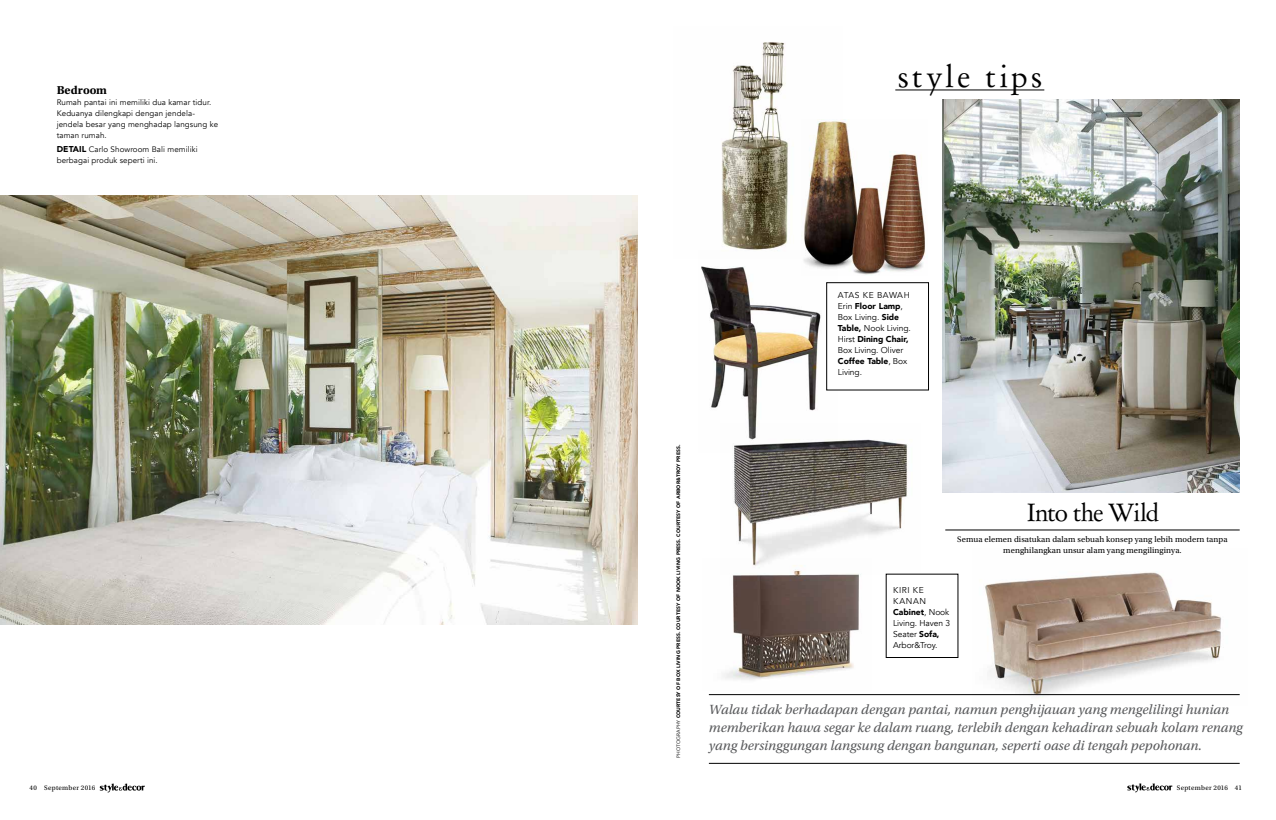
<style>
.page{position:relative;width:1276px;height:820px;background:#fff}
.page>*{position:absolute;margin:0;border:0;box-sizing:border-box;transform-origin:0 0}
.t1{font:30px "Day Roman";letter-spacing:.085em;color:#000}
.t2{font:24px "Day Roman";color:#000}
.t3{font:italic 14px/18px "Utopia Std";color:#58595b}
.t4{font:700 12px "Utopia Std";color:#000}
.t5{font:8.5px/11px "Avenir";letter-spacing:-.01em;color:#000}
.t6{font:8.5px/11px "Utopia Std";letter-spacing:.01em;color:#000;text-align:center}
.t7{font:8px/11px "Avenir";letter-spacing:.01em;color:#000}
.t8{font:7px "Utopia Std";letter-spacing:.04em;color:#000}
.t9{font:900 5px "Avenir";letter-spacing:.015em;color:#000}
.s1{font-weight:900;font-size:8.5px}
.s2{font-weight:400}
.s3{font-weight:900}
</style>
<div class="page">
<svg style="left:100px;top:783px;width:45px;height:9px"></svg>
<svg style="left:1127px;top:783px;width:45px;height:9px"></svg>
<img style="left:733px;top:439px;width:175px;height:119px">
<img style="left:701px;top:266px;width:136px;height:186px">
<img style="left:0;top:195px;width:638px;height:429px">
<hr style="left:709px;top:694px;width:530px;height:1px;background:#000">
<hr style="left:709px;top:762px;width:530px;height:1px;background:#000">
<img style="left:943px;top:99px;width:296px;height:393px">
<hr style="left:945px;top:529px;width:294px;height:1px;background:#000">
<div style="left:826px;top:282px;width:102px;height:108px;background:#fff"></div>
<div style="left:826px;top:282px;width:102px;height:108px;border:1px solid #000"></div>
<img style="left:721px;top:42px;width:68px;height:208px">
<hr style="left:895px;top:90px;width:149px;height:1px;background:#000">
<img style="left:972px;top:572px;width:268px;height:126px">
<img style="left:801px;top:119px;width:124px;height:156px">
<img style="left:723px;top:558px;width:138px;height:122px">
<p class="t4" style="left:57px;top:83px;width:52px">Bedroom</p>
<p class="t7" style="left:57px;top:97px;width:163px">Rumah pantai ini memiliki dua kamar tidur.<br>Keduanya dilengkapi dengan jendela&shy;jendela besar yang menghadap langsung ke taman rumah.</p>
<p class="t7" style="left:57px;top:144px;width:142px"><span class="s1">DETAIL</span> Carlo Showroom Bali memiliki berbagai produk seperti ini.</p>
<h1 class="t1" style="left:897px;top:57px;width:146px">style tips</h1>
<p class="t9" style="left:674px;top:757px;width:315px;rotate:-90deg"><span class="s2">ph otography</span> Courtesy of box living press. courtesy of nook living press. courtesy of arbor&amp;troy press.</p>
<p class="t5" style="left:838px;top:289px;width:74px">ATAS KE BAWAH<br>Erin <span class="s3">Floor Lamp</span>,<br>Box Living. <span class="s3">Side<br>Table,</span> Nook Living.<br>Hirst <span class="s3">Dining Chair,<br></span>Box Living. Oliver<br><span class="s3">Coffee Table</span>, Box<br>Living.</p>
<h2 class="t2" style="left:1026px;top:496px;width:134px">Into the Wild</h2>
<p class="t6" style="left:957px;top:533px;width:272px">Semua elemen disatukan dalam sebuah konsep yang lebih modern tanpa menghilangkan unsur alam yang mengilinginya.</p>
<p class="t5" style="left:893px;top:584px;width:59px">KIRI KE<br>KANAN<br><span class="s3">Cabinet</span>, Nook<br>Living. Haven 3<br>Seater <span class="s3">Sofa,<br></span>Arbor&amp;Troy.</p>
<p class="t3" style="left:709px;top:700px;width:535px">Walau tidak berhadapan dengan pantai, namun penghijauan yang mengelilingi hunian memberikan hawa segar ke dalam ruang, terlebih dengan kehadiran sebuah kolam renang yang bersinggungan langsung dengan bangunan, seperti oase di tengah pepohonan.</p>
<p class="t8" style="left:30px;top:783px;width:67px">40 September 2016</p>
<p class="t8" style="left:1176px;top:783px;width:67px">September 2016 41</p>
</div>
